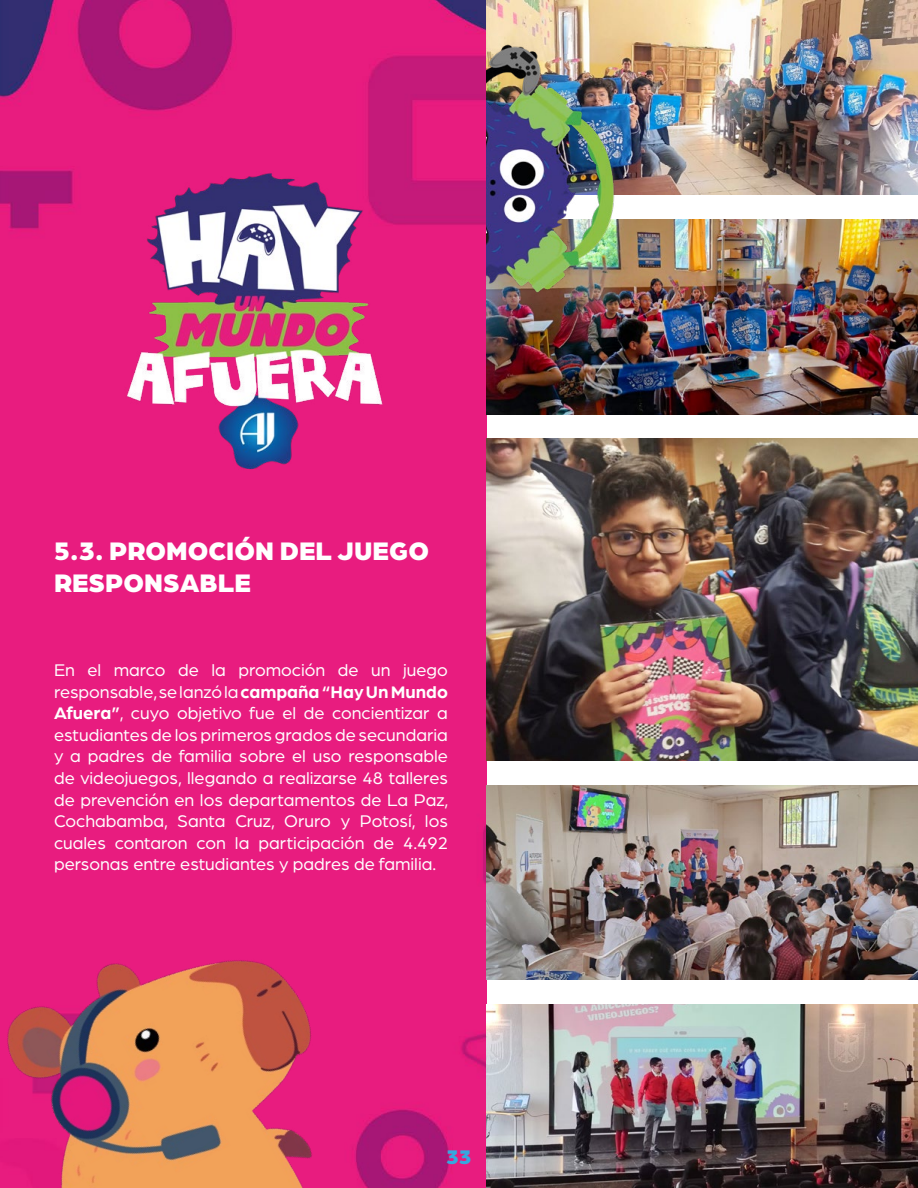
<style>
.page{position:relative;width:918px;height:1188px;background:#fff}
.page>*{position:absolute;margin:0;border:0;box-sizing:border-box;transform-origin:0 0}
.t1{font:900 27px/32.4px "Arboria";color:#fff}
.t2{font:900 21px "Arboria";color:#35a8df}
.t3{font:18px/21.6px "Arboria";color:#fff;text-align:justify}
.s1{font-weight:700}
</style>
<div class="page">
<img style="left:0;top:0;width:486px;height:1188px">
<img style="left:0;top:817px;width:428px;height:371px">
<img style="left:70px;top:141px;width:362px;height:361px">
<img style="left:486px;top:0;width:432px;height:194px">
<img style="left:486px;top:219px;width:432px;height:195px">
<img style="left:486px;top:439px;width:432px;height:321px">
<img style="left:486px;top:785px;width:432px;height:195px">
<img style="left:486px;top:1005px;width:432px;height:183px">
<img style="left:486px;top:44px;width:174px;height:301px">
<h1 class="t1" style="left:54px;top:533px;width:377px">5.3. PROMOCIÓN DEL JUEGO<br>RESPONSABLE</h1>
<p class="t3" style="left:54px;top:658px;width:396px">En el marco de la promoción de un juego responsable, se lanzó la <span class="s1">campaña “Hay Un Mundo Afuera”</span>, cuyo objetivo fue el de concientizar a estudiantes de los primeros grados de secundaria y a padres de familia sobre el uso responsable de videojuegos, llegando a realizarse 48 talleres de prevención en los departamentos de La Paz, Cochabamba, Santa Cruz, Oruro y Potosí, los cuales contaron con la participación de 4.492 personas entre estudiantes y padres de familia.</p>
<p class="t2" style="left:447px;top:1142px;width:26px">33</p>
</div>
